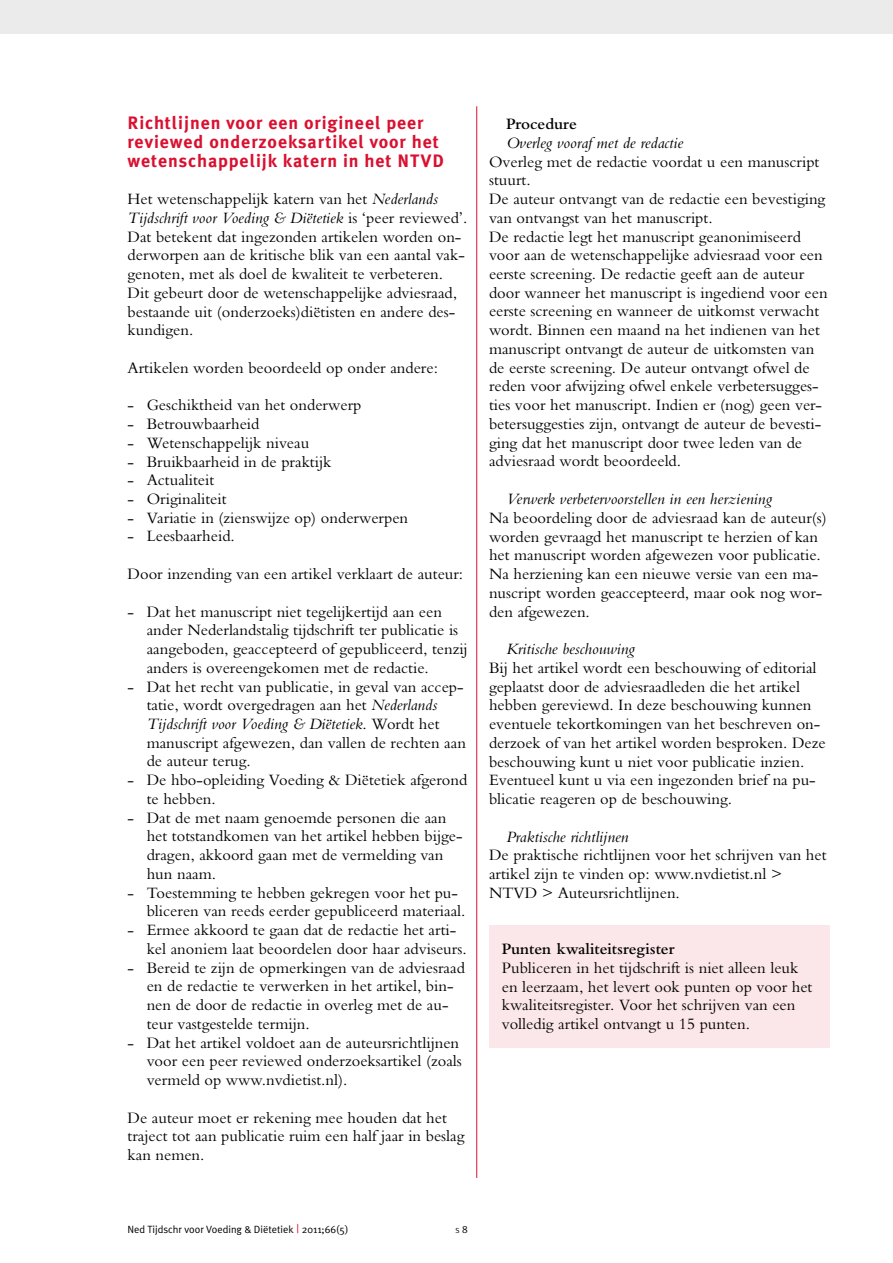
<style>
.page{position:relative;width:893px;height:1263px;background:#fff}
.page>*{position:absolute;margin:0;border:0;box-sizing:border-box;transform-origin:0 0}
.t1{font:700 18px/18.8px "Meta Plus";letter-spacing:.05em;color:#d91030}
.t2{font:16.5px/18.8px "M Bembo";color:#000}
.t3{font:italic 16.5px "M Bembo";color:#000}
.t4{font:600 16.5px "Bembo";color:#000}
.t5{font:10.5px "Meta Plus Normal";color:#000}
.t6{font:7.35px "Meta Plus Normal";color:#000}
.s1{font-style:italic}
.s2{font-size:12px;color:#d91030}
.s3{font-size:10.5px}
</style>
<div class="page">
<div style="left:0;top:0;width:893px;height:33px;background:#ecebec"></div>
<hr style="left:476px;top:106px;width:1px;height:1072px;background:#d91030">
<div style="left:489px;top:925px;width:340px;height:123px;background:#fbe7ea"></div>
<p class="t1" style="left:128px;top:113px;width:318px">Richtlijnen voor een origineel peer reviewed onderzoeksartikel voor het wetenschappelijk katern in het NTVD</p>
<p class="t2" style="left:128px;top:190px;width:341px">Het wetenschappelijk katern van het <span class="s1">Nederlands Tijdschrift voor Voeding &amp; Diëtetiek</span> is ‘peer reviewed’.<br>Dat betekent dat ingezonden artikelen worden on&shy;derworpen aan de kritische blik van een aantal vak&shy;genoten, met als doel de kwaliteit te verbeteren.<br>Dit gebeurt door de wetenschappelijke adviesraad, bestaande uit (onderzoeks)diëtisten en andere des&shy;kundigen.</p>
<p class="t2" style="left:128px;top:358px;width:312px">Artikelen worden beoordeeld op onder andere:</p>
<p class="t2" style="left:128px;top:396px;width:235px">- Geschiktheid van het onderwerp</p>
<p class="t2" style="left:128px;top:414px;width:133px">- Betrouwbaarheid</p>
<p class="t2" style="left:128px;top:433px;width:183px">- Wetenschappelijk niveau</p>
<p class="t2" style="left:128px;top:452px;width:205px">- Bruikbaarheid in de praktijk</p>
<p class="t2" style="left:128px;top:471px;width:88px">- Actualiteit</p>
<p class="t2" style="left:128px;top:489px;width:101px">- Originaliteit</p>
<p class="t2" style="left:128px;top:508px;width:282px">- Variatie in (zienswijze op) onderwerpen</p>
<p class="t2" style="left:128px;top:527px;width:109px">- Leesbaarheid.</p>
<p class="t2" style="left:128px;top:564px;width:337px">Door inzending van een artikel verklaart de auteur:</p>
<p class="t2" style="left:147px;top:602px;width:323px;text-indent:-19px">- Dat het manuscript niet tegelijkertijd aan een ander Nederlandstalig tijdschrift ter publicatie is aangeboden, geaccepteerd of gepubliceerd, tenzij anders is overeengekomen met de redactie.</p>
<p class="t2" style="left:147px;top:677px;width:321px;text-indent:-19px">- Dat het recht van publicatie, in geval van accep&shy;tatie, wordt overgedragen aan het <span class="s1">Nederlands Tijdschrift voor Voeding &amp; Diëtetiek</span>. Wordt het manuscript afgewezen, dan vallen de rechten aan de auteur terug.</p>
<p class="t2" style="left:147px;top:771px;width:322px;text-indent:-19px">- De hbo-opleiding Voeding &amp; Diëtetiek afgerond te hebben.</p>
<p class="t2" style="left:147px;top:808px;width:317px;text-indent:-19px">- Dat de met naam genoemde personen die aan het totstandkomen van het artikel hebben bijge&shy;dragen, akkoord gaan met de vermelding van hun naam.</p>
<p class="t2" style="left:147px;top:883px;width:320px;text-indent:-19px">- Toestemming te hebben gekregen voor het pu&shy;bliceren van reeds eerder gepubliceerd materiaal.</p>
<p class="t2" style="left:147px;top:921px;width:321px;text-indent:-19px">- Ermee akkoord te gaan dat de redactie het arti&shy;kel anoniem laat beoordelen door haar adviseurs.</p>
<p class="t2" style="left:147px;top:958px;width:320px;text-indent:-19px">- Bereid te zijn de opmerkingen van de adviesraad en de redactie te verwerken in het artikel, bin&shy;nen de door de redactie in overleg met de au&shy;teur vastgestelde termijn.</p>
<p class="t2" style="left:147px;top:1033px;width:317px;text-indent:-19px">- Dat het artikel voldoet aan de auteursrichtlijnen voor een peer reviewed onderzoeksartikel (zoals vermeld op www.nvdietist.nl).</p>
<p class="t2" style="left:128px;top:1108px;width:338px">De auteur moet er rekening mee houden dat het traject tot aan publicatie ruim een half jaar in beslag kan nemen.</p>
<p class="t4" style="left:506px;top:115px;width:72px">Procedure</p>
<p class="t3" style="left:506px;top:134px;width:179px">Overleg vooraf met de redactie</p>
<p class="t2" style="left:489px;top:152px;width:340px">Overleg met de redactie voordat u een manuscript stuurt.<br>De auteur ontvangt van de redactie een bevestiging van ontvangst van het manuscript.<br>De redactie legt het manuscript geanonimiseerd voor aan de wetenschappelijke adviesraad voor een eerste screening. De redactie geeft aan de auteur door wanneer het manuscript is ingediend voor een eerste screening en wanneer de uitkomst verwacht wordt. Binnen een maand na het indienen van het manuscript ontvangt de auteur de uitkomsten van de eerste screening. De auteur ontvangt ofwel de reden voor afwijzing ofwel enkele verbetersugges&shy;ties voor het manuscript. Indien er (nog) geen ver&shy;betersuggesties zijn, ontvangt de auteur de bevesti&shy;ging dat het manuscript door twee leden van de adviesraad wordt beoordeeld.</p>
<p class="t3" style="left:506px;top:490px;width:267px">Verwerk verbetervoorstellen in een herziening</p>
<p class="t2" style="left:489px;top:508px;width:339px">Na beoordeling door de adviesraad kan de auteur(s) worden gevraagd het manuscript te herzien of kan het manuscript worden afgewezen voor publicatie.<br>Na herziening kan een nieuwe versie van een ma&shy;nuscript worden geaccepteerd, maar ook nog wor&shy;den afgewezen.</p>
<p class="t3" style="left:506px;top:640px;width:130px">Kritische beschouwing</p>
<p class="t2" style="left:489px;top:658px;width:338px">Bij het artikel wordt een beschouwing of editorial geplaatst door de adviesraadleden die het artikel hebben gereviewd. In deze beschouwing kunnen eventuele tekortkomingen van het beschreven on&shy;derzoek of van het artikel worden besproken. Deze beschouwing kunt u niet voor publicatie inzien.<br>Eventueel kunt u via een ingezonden brief na pu&shy;blicatie reageren op de beschouwing.</p>
<p class="t3" style="left:506px;top:828px;width:124px">Praktische richtlijnen</p>
<p class="t2" style="left:489px;top:846px;width:339px">De praktische richtlijnen voor het schrijven van het artikel zijn te vinden op: www.nvdietist.nl &gt;<br>NTVD &gt; Auteursrichtlijnen.</p>
<p class="t4" style="left:502px;top:940px;width:174px">Punten kwaliteitsregister</p>
<p class="t2" style="left:502px;top:958px;width:312px">Publiceren in het tijdschrift is niet alleen leuk en leerzaam, het levert ook punten op voor het kwaliteitsregister. Voor het schrijven van een volledig artikel ontvangt u 15 punten.</p>
<p class="t5" style="left:128px;top:1223px;width:222px">Ned Tijdschr voor Voeding &amp; Diëtetiek <span class="s2">|</span> 2011;66(5)</p>
<p class="t6" style="left:456px;top:1226px;width:14px">s <span class="s3">8</span></p>
</div>
